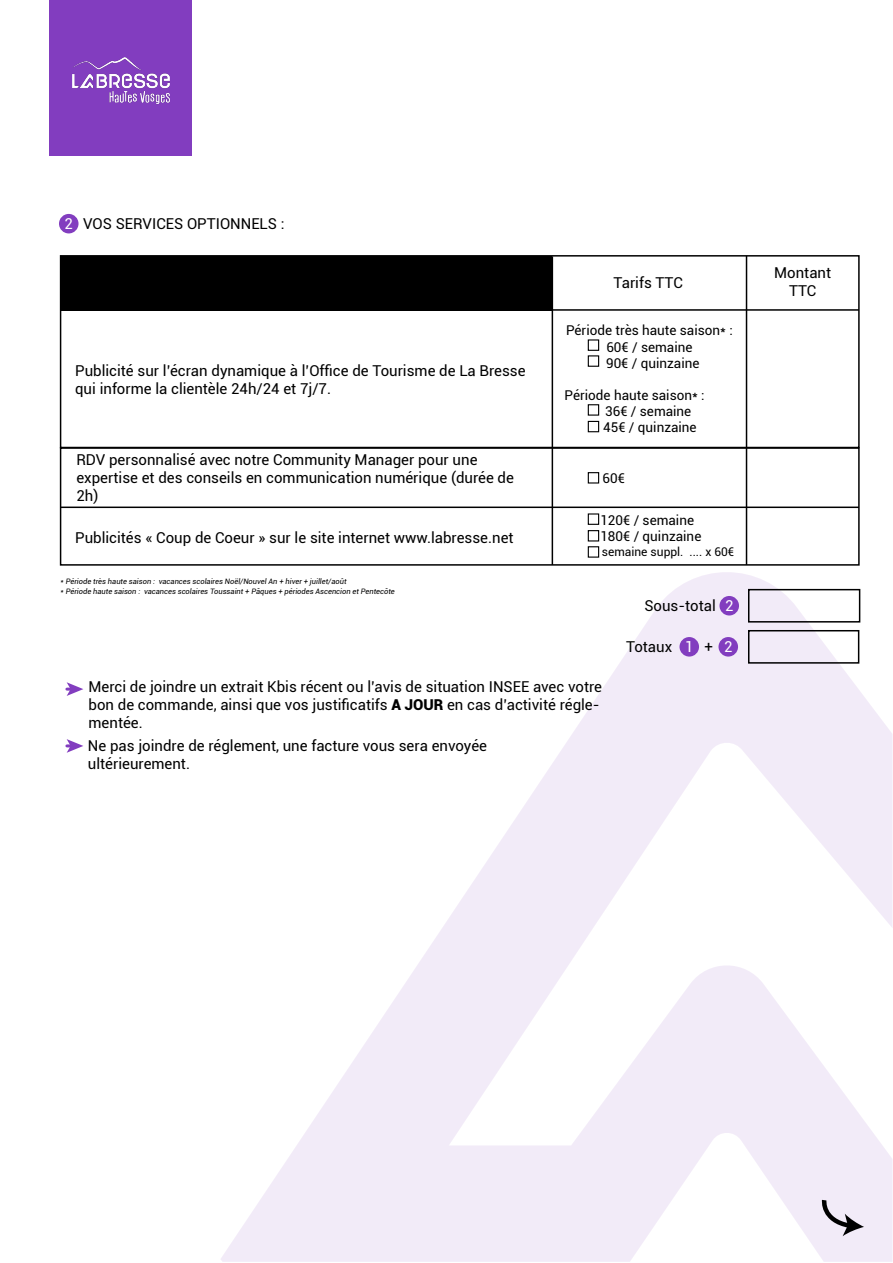
<style>
.page{position:relative;width:893px;height:1263px;background:#fff}
.page>*{position:absolute;margin:0;border:0;box-sizing:border-box;transform-origin:0 0}
.t1{font:15px/18px "Roboto";color:#000}
.t2{font:13.5px/16.2px "Roboto";color:#000}
.t3{font:12px "Roboto";color:#000}
.t4{font:italic 7.5px/9.8px "Roboto";color:#000}
.s1{color:#fff}
.s2{font-weight:900}
</style>
<div class="page">
<svg style="left:221px;top:572px;width:671px;height:690px"></svg>
<div style="left:59px;top:214px;width:20px;height:19px;background:#823dbf;border-radius:50%"></div>
<div style="left:748px;top:630px;width:111px;height:34px;border:2px solid #000"></div>
<div style="left:679px;top:637px;width:20px;height:19px;background:#823dbf;border-radius:50%"></div>
<div style="left:718px;top:637px;width:20px;height:19px;background:#823dbf;border-radius:50%"></div>
<div style="left:748px;top:589px;width:112px;height:33px;border:2px solid #000"></div>
<div style="left:719px;top:596px;width:20px;height:19px;background:#823dbf;border-radius:50%"></div>
<svg style="left:820px;top:1196px;width:44px;height:40px;background:#c5bfca"></svg>
<svg style="left:67px;top:682px;width:16px;height:14px"></svg>
<svg style="left:67px;top:739px;width:16px;height:14px"></svg>
<div style="left:60px;top:255px;width:800px;height:193px;border:2px solid #000"></div>
<hr style="left:552px;top:256px;width:1px;height:309px;background:#000">
<hr style="left:62px;top:309px;width:797px;height:2px;background:#000">
<hr style="left:746px;top:256px;width:1px;height:309px;background:#000">
<div style="left:61px;top:256px;width:491px;height:54px;background:#000"></div>
<div style="left:60px;top:447px;width:800px;height:119px;border:2px solid #000"></div>
<div style="left:588px;top:339px;width:11px;height:12px;border:1px solid #000"></div>
<div style="left:588px;top:355px;width:11px;height:12px;border:1px solid #000"></div>
<div style="left:588px;top:404px;width:11px;height:12px;border:1px solid #000"></div>
<div style="left:588px;top:421px;width:11px;height:11px;border:1px solid #000"></div>
<div style="left:588px;top:472px;width:11px;height:11px;border:1px solid #000"></div>
<hr style="left:61px;top:506px;width:798px;height:2px;background:#000">
<div style="left:588px;top:513px;width:11px;height:12px;border:1px solid #000"></div>
<div style="left:588px;top:530px;width:11px;height:11px;border:1px solid #000"></div>
<div style="left:588px;top:546px;width:11px;height:12px;border:1px solid #000"></div>
<div style="left:50px;top:0;width:142px;height:155px;background:#823dbf"></div>
<img style="left:72px;top:57px;width:98px;height:48px">
<p class="t1" style="left:65px;top:214px;width:222px"><span class="s1">2</span> VOS SERVICES OPTIONNELS :</p>
<p class="t1" style="left:75px;top:361px;width:452px">Publicité sur l’écran dynamique à l’Office de Tourisme de La Bresse qui informe la clientèle 24h/24 et 7j/7.</p>
<p class="t1" style="left:76px;top:450px;width:439px">RDV personnalisé avec notre Community Manager pour une expertise et des conseils en communication numérique (durée de<br>2h)</p>
<p class="t1" style="left:75px;top:528px;width:440px">Publicités « Coup de Coeur » sur le site internet www.labresse.net</p>
<p class="t4" style="left:61px;top:576px;width:336px">* Période très haute saison : vacances scolaires Noël/Nouvel An + hiver + juillet/août<br>* Période haute saison : vacances scolaires Toussaint + Pâques + périodes Ascencion et Pentecôte</p>
<p class="t1" style="left:614px;top:273px;width:71px">Tarifs TTC</p>
<p class="t1" style="left:774px;top:263px;width:58px;text-align:center">Montant<br>TTC</p>
<p class="t2" style="left:566px;top:322px;width:168px;text-align:center">Période très haute saison* :<br>60€ / semaine<br>90€ / quinzaine</p>
<p class="t2" style="left:603px;top:386px;width:103px;text-indent:-39px">Période haute saison* :<br>36€ / semaine<br>45€ / quinzaine</p>
<p class="t2" style="left:602px;top:469px;width:24px">60€</p>
<p class="t2" style="left:600px;top:512px;width:103px">120€ / semaine<br>180€ / quinzaine</p>
<p class="t3" style="left:602px;top:543px;width:134px">semaine suppl. .... x 60€</p>
<p class="t1" style="left:644px;top:597px;width:91px">Sous-total <span class="s1">2</span></p>
<p class="t1" style="left:626px;top:637px;width:108px">Totaux <span class="s1">1</span> + <span class="s1">2</span></p>
<p class="t1" style="left:89px;top:677px;width:515px">Merci de joindre un extrait Kbis récent ou l’avis de situation INSEE avec votre bon de commande, ainsi que vos justificatifs <span class="s2">A JOUR</span> en cas d’activité régle&shy;mentée.</p>
<p class="t1" style="left:88px;top:736px;width:401px">Ne pas joindre de réglement, une facture vous sera envoyée ultérieurement.</p>
</div>
